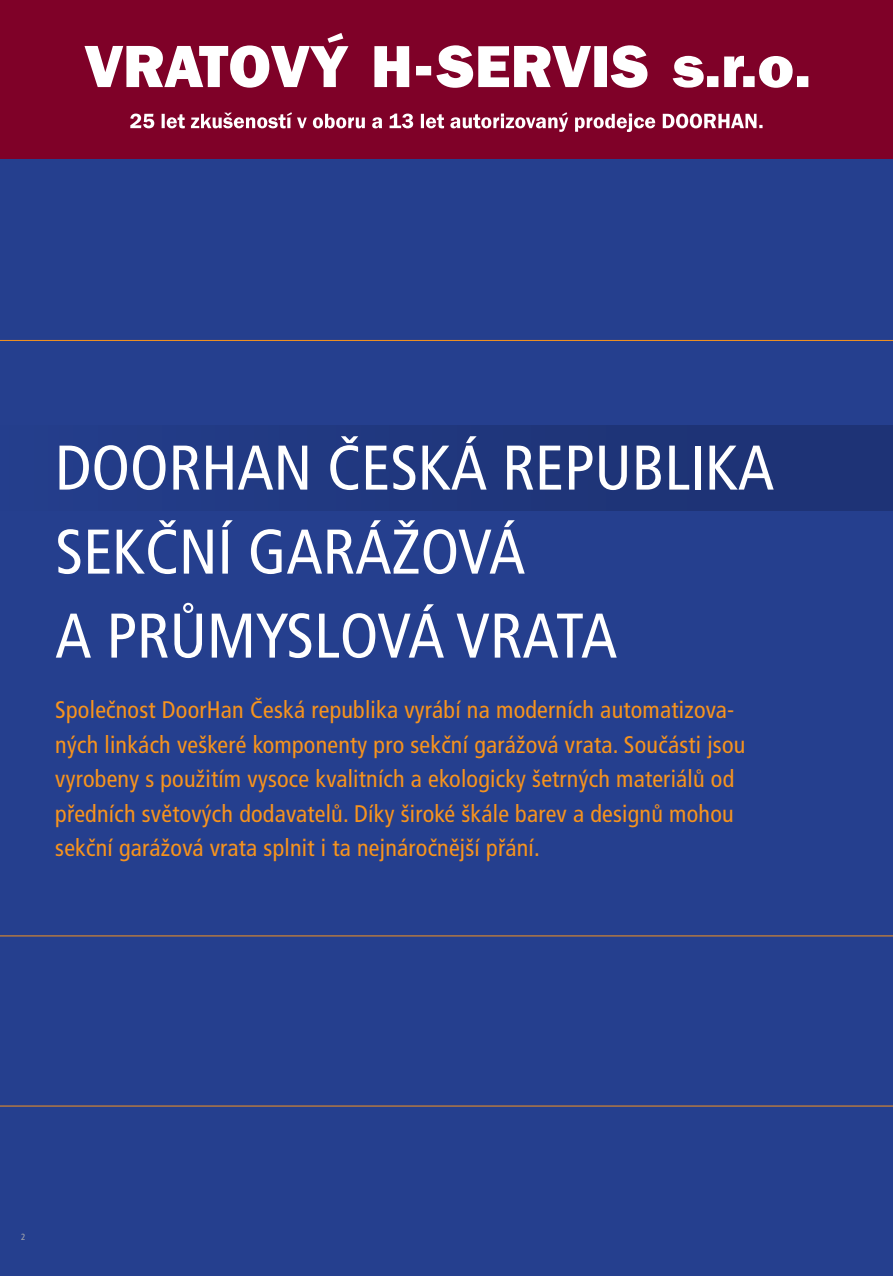
<style>
.page{position:relative;width:893px;height:1276px;background:#253f8e}
.page>*{position:absolute;margin:0;border:0;box-sizing:border-box;transform-origin:0 0}
.t1{font:condensed 63px "Frutiger CE";color:#fff}
.t2{font:condensed 24px/34.5px "Frutiger CE";letter-spacing:.01em;color:#f7931d}
.t3{font:condensed 9px "Frutiger CE";color:#a8a9ad}
</style>
<div class="page">
<div style="left:0;top:425px;width:893px;height:85px;background:linear-gradient(to right,#243d8b,#1d3172)"></div>
<hr style="left:0;top:340px;width:893px;height:1px;background:#f7931d">
<hr style="left:0;top:935px;width:893px;height:1px;background:#f7931d">
<hr style="left:0;top:1105px;width:893px;height:1px;background:#f7931d">
<div style="left:0;top:0;width:893px;height:158px;background:#7f0128"></div>
<svg style="left:84px;top:33px;width:724px;height:55px"></svg>
<svg style="left:130px;top:112px;width:632px;height:20px"></svg>
<h1 class="t1" style="left:55px;top:432px;width:337px">DoorHan Česká</h1>
<h1 class="t1" style="left:502px;top:432px;width:63px">republika</h1>
<h1 class="t1" style="left:55px;top:516px;width:58px">Sekční</h1>
<h1 class="t1" style="left:248px;top:516px;width:208px">garážová</h1>
<h1 class="t1" style="left:55px;top:600px;width:186px">a průmyslová</h1>
<h1 class="t1" style="left:456px;top:600px;width:99px">vrata</h1>
<p class="t2" style="left:55px;top:693px;width:692px">Společnost DoorHan Česká republika vyrábí na moderních automatizova&shy;ných linkách veškeré komponenty pro sekční garážová vrata. Součásti jsou vyrobeny s použitím vysoce kvalitních a ekologicky šetrných materiálů od předních světových dodavatelů. Díky široké škále barev a designů mohou sekční garážová vrata splnit i ta nejnáročnější přání.</p>
<p class="t3" style="left:21px;top:1232px;width:6px">2</p>
</div>
